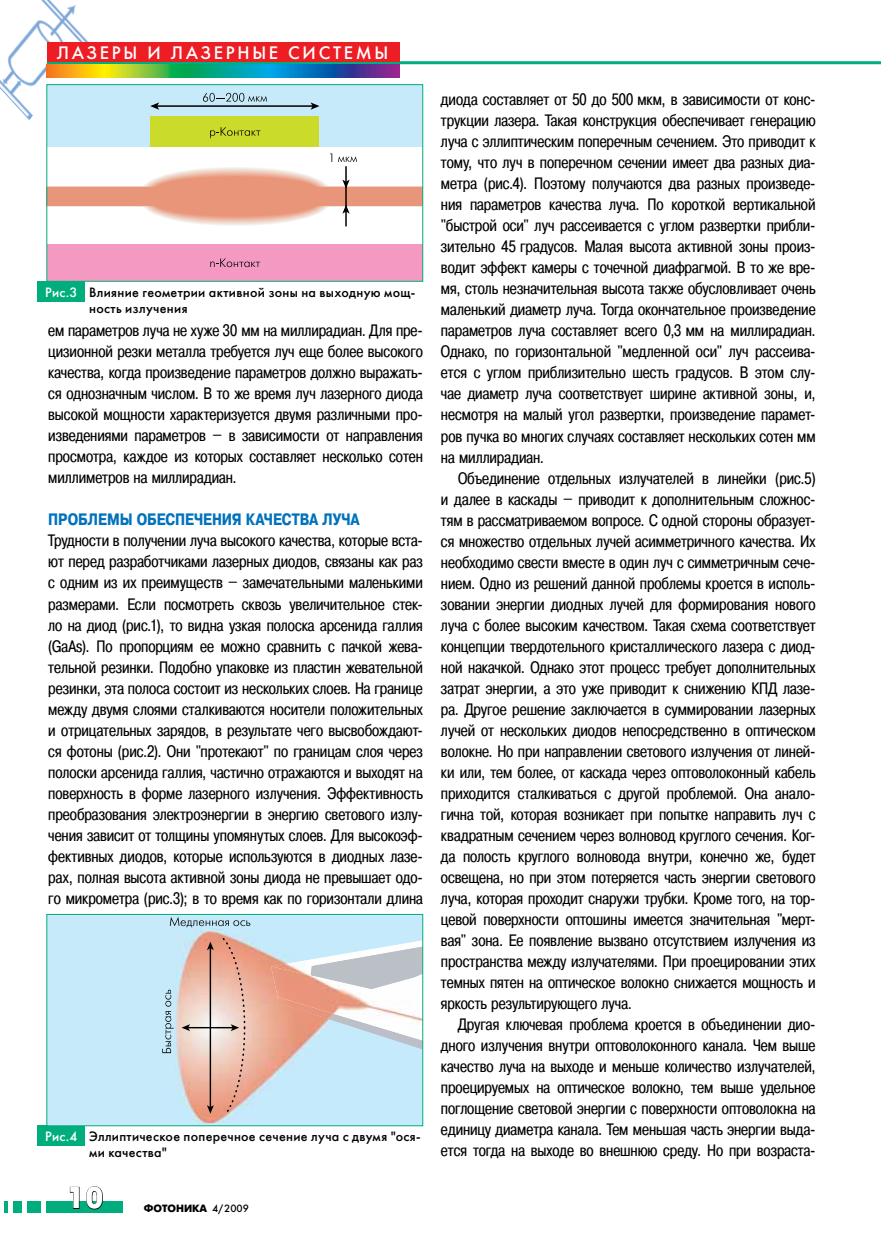
<style>
.page{position:relative;width:881px;height:1234px;background:#fff}
.page>*{position:absolute;margin:0;border:0;box-sizing:border-box;transform-origin:0 0}
.t1{font:700 30px "Futuris C";color:#fff}
.t2{font:18px "Futuris C";letter-spacing:.15em;color:#fff}
.t3{font:16.5px/21px "Pragmatica Cond C";color:#000;text-align:justify}
.t4{font:700 16.5px "Pragmatica Cond C";color:#0072bc}
.t5{font:13.5px/15.8px "Futuris C";letter-spacing:.02em;color:#000}
.t6{font:700 10.5px "Futuris C";color:#000}
.t7{font:10.5px "Futuris C";color:#000}
.s1{color:#fff}
.s2{font-weight:700}
</style>
<div class="page">
<img style="left:0;top:0;width:89px;height:120px">
<hr style="left:47px;top:61px;width:833px;height:3px;background:#00ad7d">
<div style="left:47px;top:42px;width:352px;height:19px;background:#ed1d24"></div>
<svg style="left:47px;top:64px;width:352px;height:14px"></svg>
<div style="left:38px;top:1125px;width:47px;height:20px;background:#00ad7d"></div>
<div style="left:49px;top:916px;width:372px;height:207px;background:#c7eafb"></div>
<img style="left:175px;top:918px;width:246px;height:204px">
<img style="left:277px;top:1040px;width:144px;height:9px">
<img style="left:271px;top:940px;width:150px;height:26px">
<img style="left:310px;top:946px;width:111px;height:20px">
<img style="left:310px;top:965px;width:63px;height:1px">
<img style="left:271px;top:966px;width:150px;height:74px">
<hr style="left:209px;top:946px;width:2px;height:162px;background:#000">
<svg style="left:207px;top:1104px;width:7px;height:9px"></svg>
<svg style="left:207px;top:941px;width:7px;height:8px"></svg>
<hr style="left:187px;top:1026px;width:47px;height:2px;background:#000">
<svg style="left:181px;top:1023px;width:9px;height:7px"></svg>
<svg style="left:222px;top:937px;width:23px;height:174px"></svg>
<svg style="left:162px;top:989px;width:12px;height:63px"></svg>
<svg style="left:170px;top:916px;width:80px;height:11px"></svg>
<div style="left:47px;top:914px;width:376px;height:211px;border:1px solid #00ad7d"></div>
<div style="left:38px;top:281px;width:47px;height:20px;background:#00ad7d"></div>
<div style="left:47px;top:85px;width:375px;height:196px;background:#c7eafb"></div>
<div style="left:47px;top:147px;width:375px;height:97px;background:#fff"></div>
<div style="left:47px;top:244px;width:375px;height:37px;background:#f49ac2"></div>
<div style="left:151px;top:116px;width:168px;height:31px;background:#cbdb2a"></div>
<hr style="left:156px;top:105px;width:157px;height:2px;background:#000">
<svg style="left:310px;top:102px;width:9px;height:8px"></svg>
<svg style="left:150px;top:102px;width:9px;height:8px"></svg>
<svg style="left:210px;top:127px;width:50px;height:11px"></svg>
<svg style="left:210px;top:258px;width:50px;height:9px"></svg>
<svg style="left:203px;top:93px;width:64px;height:9px"></svg>
<svg style="left:49px;top:153px;width:372px;height:73px"></svg>
<div style="left:47px;top:84px;width:376px;height:197px;border:1px solid #00ad7d"></div>
<div style="left:47px;top:1201px;width:76px;height:11px;background:#00ad7d"></div>
<div style="left:27px;top:1201px;width:14px;height:11px;background:#00ad7d"></div>
<div style="left:13px;top:1201px;width:9px;height:11px;background:#00ad7d"></div>
<hr style="left:4px;top:1201px;width:4px;height:11px;background:#00ad7d">
<svg style="left:70px;top:1186px;width:10px;height:22px"></svg>
<svg style="left:86px;top:1186px;width:17px;height:23px"></svg>
<p class="t2" style="left:57px;top:42px;width:333px">лазеры и лазерные системы</p>
<p class="t5" style="left:89px;top:284px;width:327px;text-indent:-44px"><span class="s1">Рис.3</span> Влияние геометрии активной зоны на выходную мощ&shy;ность излучения</p>
<p class="t3" style="left:48px;top:320px;width:376px">ем параметров луча не хуже 30 мм на миллирадиан. Для пре&shy;цизионной резки металла требуется луч еще более высокого качества, когда произведение параметров должно выражать&shy;ся однозначным числом. В то же время луч лазерного диода высокой мощности характеризуется двумя различными про&shy;изведениями параметров – в зависимости от направления просмотра, каждое из которых составляет несколько сотен миллиметров на миллирадиан.</p>
<p class="t4" style="left:48px;top:510px;width:312px">Проблемы обеспечения качества луча</p>
<p class="t3" style="left:48px;top:530px;width:376px">Трудности в получении луча высокого качества, которые вста&shy;ют перед разработчиками лазерных диодов, связаны как раз с одним из их преимуществ – замечательными маленькими размерами. Если посмотреть сквозь увеличительное стек&shy;ло на диод (рис.1), то видна узкая полоска арсенида галлия (GaAs). По пропорциям ее можно сравнить с пачкой жева&shy;тельной резинки. Подобно упаковке из пластин жевательной резинки, эта полоса состоит из нескольких слоев. На границе между двумя слоями сталкиваются носители положительных и отрицательных зарядов, в результате чего высвобождают&shy;ся фотоны (рис.2). Они "протекают" по границам слоя через полоски арсенида галлия, частично отражаются и выходят на поверхность в форме лазерного излучения. Эффективность преобразования электроэнергии в энергию светового излу&shy;чения зависит от толщины упомянутых слоев. Для высокоэф&shy;фективных диодов, которые используются в диодных лазе&shy;рах, полная высота активной зоны диода не превышает одо&shy;го микрометра (рис.3); в то время как по горизонтали длина</p>
<p class="t5" style="left:89px;top:1128px;width:333px;text-indent:-44px"><span class="s1">Рис.4</span> Эллиптическое поперечное сечение луча с двумя "ося&shy;ми качества"</p>
<h1 class="t1" style="left:66px;top:1180px;width:39px">10</h1>
<p class="t6" style="left:144px;top:1202px;width:33px">ФОТОНИК</p>
<p class="t7" style="left:199px;top:1201px;width:51px"><span class="s2">А</span> 4/2009</p>
<p class="t3" style="left:441px;top:89px;width:376px">диода составляет от 50 до 500 мкм, в зависимости от конс&shy;трукции лазера. Такая конструкция обеспечивает генерацию луча с эллиптическим поперечным сечением. Это приводит к тому, что луч в поперечном сечении имеет два разных диа&shy;метра (рис.4). Поэтому получаются два разных произведе&shy;ния параметров качества луча. По короткой вертикальной "быстрой оси" луч рассеивается с углом развертки прибли&shy;зительно 45 градусов. Малая высота активной зоны произ&shy;водит эффект камеры с точечной диафрагмой. В то же вре&shy;мя, столь незначительная высота также обусловливает очень маленький диаметр луча. Тогда окончательное произведение параметров луча составляет всего 0,3 мм на миллирадиан.<br>Однако, по горизонтальной "медленной оси" луч рассеива&shy;ется с углом приблизительно шесть градусов. В этом слу&shy;чае диаметр луча соответствует ширине активной зоны, и, несмотря на малый угол развертки, произведение парамет&shy;ров пучка во многих случаях составляет нескольких сотен мм на миллирадиан.</p>
<p class="t3" style="left:441px;top:467px;width:376px;text-indent:17px">Объединение отдельных излучателей в линейки (рис.5) и далее в каскады – приводит к дополнительным сложнос&shy;тям в рассматриваемом вопросе. С одной стороны образует&shy;ся множество отдельных лучей асимметричного качества. Их необходимо свести вместе в один луч с симметричным сече&shy;нием. Одно из решений данной проблемы кроется в исполь&shy;зовании энергии диодных лучей для формирования нового луча с более высоким качеством. Такая схема соответствует концепции твердотельного кристаллического лазера с диод&shy;ной накачкой. Однако этот процесс требует дополнительных затрат энергии, а это уже приводит к снижению КПД лазе&shy;ра. Другое решение заключается в суммировании лазерных лучей от нескольких диодов непосредственно в оптическом волокне. Но при направлении светового излучения от линей&shy;ки или, тем более, от каскада через оптоволоконный кабель приходится сталкиваться с другой проблемой. Она анало&shy;гична той, которая возникает при попытке направить луч с квадратным сечением через волновод круглого сечения. Ког&shy;да полость круглого волновода внутри, конечно же, будет освещена, но при этом потеряется часть энергии светового луча, которая проходит снаружи трубки. Кроме того, на тор&shy;цевой поверхности оптошины имеется значительная "мерт&shy;вая" зона. Ее появление вызвано отсутствием излучения из пространства между излучателями. При проецировании этих темных пятен на оптическое волокно снижается мощность и яркость результирующего луча.</p>
<p class="t3" style="left:441px;top:1013px;width:376px;text-indent:17px">Другая ключевая проблема кроется в объединении дио&shy;дного излучения внутри оптоволоконного канала. Чем выше качество луча на выходе и меньше количество излучателей, проецируемых на оптическое волокно, тем выше удельное поглощение световой энергии с поверхности оптоволокна на единицу диаметра канала. Тем меньшая часть энергии выда&shy;ется тогда на выходе во внешнюю среду. Но при возраста-</p>
</div>
